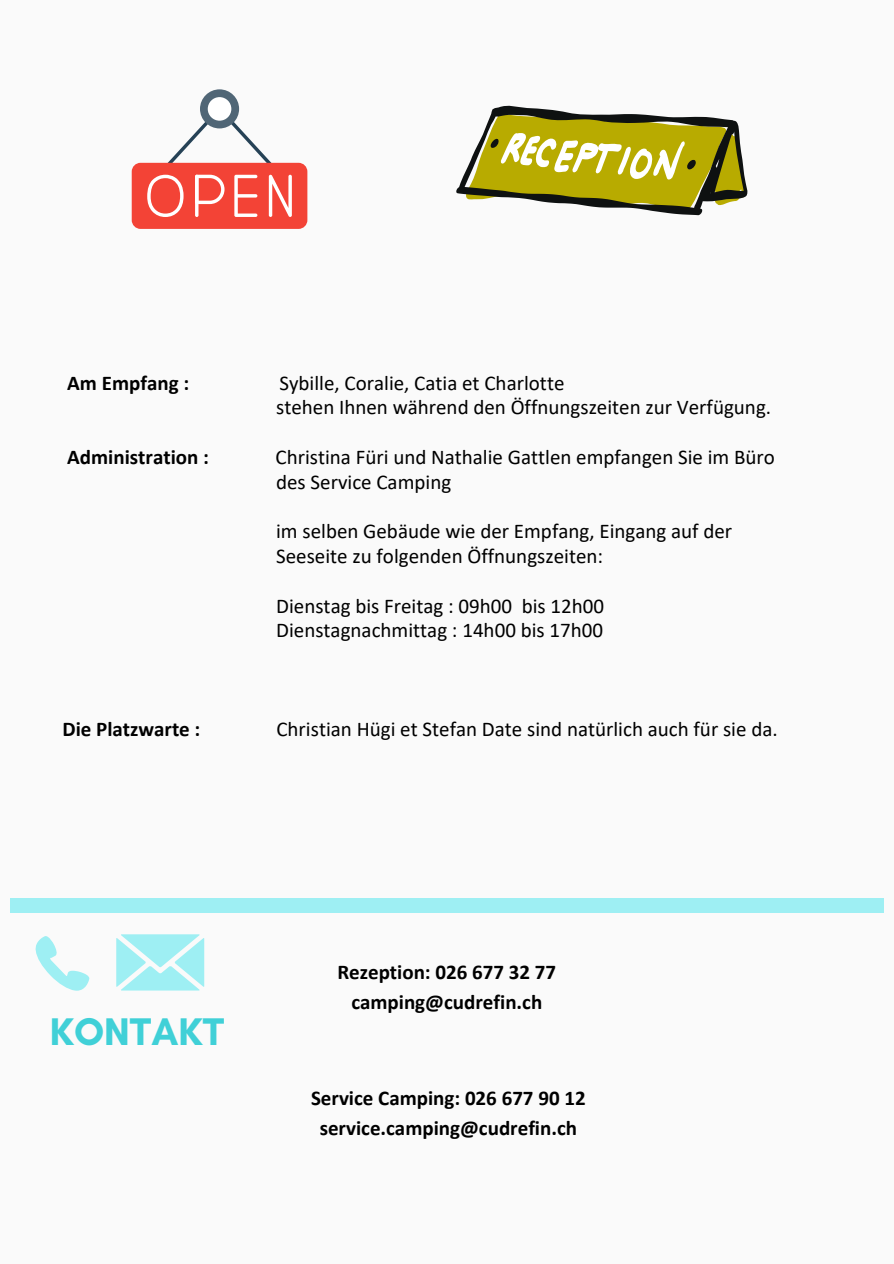
<style>
.page{position:relative;width:894px;height:1264px;background:#fff}
.page>*{position:absolute;margin:0;border:0;box-sizing:border-box;transform-origin:0 0}
.t1{font:700 39.15px "Glacial Indifference";color:#40d0d7}
.t2{font:21px "Calibri";color:#000}
.t3{font:700 21px/29.2px "Calibri";color:#000;text-align:center}
</style>
<div class="page">
<div style="left:0;top:0;width:893px;height:1263px;background:#fafafa"></div>
<div style="left:10px;top:897px;width:873px;height:15px;background:#9eeff3"></div>
<svg style="left:36px;top:936px;width:54px;height:54px"></svg>
<svg style="left:116px;top:934px;width:88px;height:56px"></svg>
<svg style="left:456px;top:105px;width:292px;height:110px"></svg>
<svg style="left:167px;top:120px;width:105px;height:43px"></svg>
<div style="left:132px;top:163px;width:175px;height:66px;background:#f34336;border-radius:9px"></div>
<div style="left:200px;top:89px;width:39px;height:39px;background:#506676;border-radius:50%"></div>
<div style="left:208px;top:97px;width:23px;height:24px;background:#fff;border-radius:50%"></div>
<svg style="left:269px;top:175px;width:23px;height:42px"></svg>
<svg style="left:147px;top:175px;width:36px;height:42px"></svg>
<hr style="left:195px;top:175px;width:3px;height:42px;background:#fff;border-radius:2px">
<svg style="left:195px;top:175px;width:29px;height:29px"></svg>
<svg style="left:234px;top:175px;width:23px;height:42px"></svg>
<p class="t3" style="left:67px;top:370px;width:123px">Am Empfang :</p>
<p class="t2" style="left:279px;top:374px;width:286px">Sybille, Coralie, Catia et Charlotte</p>
<p class="t2" style="left:276px;top:399px;width:496px">stehen Ihnen während den Öffnungszeiten zur Verfügung.</p>
<p class="t3" style="left:67px;top:444px;width:143px">Administration :</p>
<p class="t2" style="left:275px;top:448px;width:501px">Christina Füri und Nathalie Gattlen empfangen Sie im Büro</p>
<p class="t2" style="left:276px;top:473px;width:176px">des Service Camping</p>
<p class="t2" style="left:276px;top:522px;width:457px">im selben Gebäude wie der Empfang, Eingang auf der</p>
<p class="t2" style="left:276px;top:547px;width:328px">Seeseite zu folgenden Öffnungszeiten:</p>
<p class="t2" style="left:276px;top:597px;width:329px">Dienstag bis Freitag : 09h00 bis 12h00</p>
<p class="t2" style="left:276px;top:621px;width:328px">Dienstagnachmittag : 14h00 bis 17h00</p>
<p class="t3" style="left:62px;top:716px;width:139px">Die Platzwarte :</p>
<p class="t2" style="left:276px;top:720px;width:502px">Christian Hügi et Stefan Date sind natürlich auch für sie da.</p>
<p class="t1" style="left:50px;top:1007px;width:176px">KONTAKT</p>
<p class="t3" style="left:337px;top:959px;width:220px">Rezeption: 026 677 32 77 camping@cudrefin.ch</p>
<p class="t3" style="left:311px;top:1085px;width:276px">Service Camping: 026 677 90 12 service.camping@cudrefin.ch</p>
</div>
